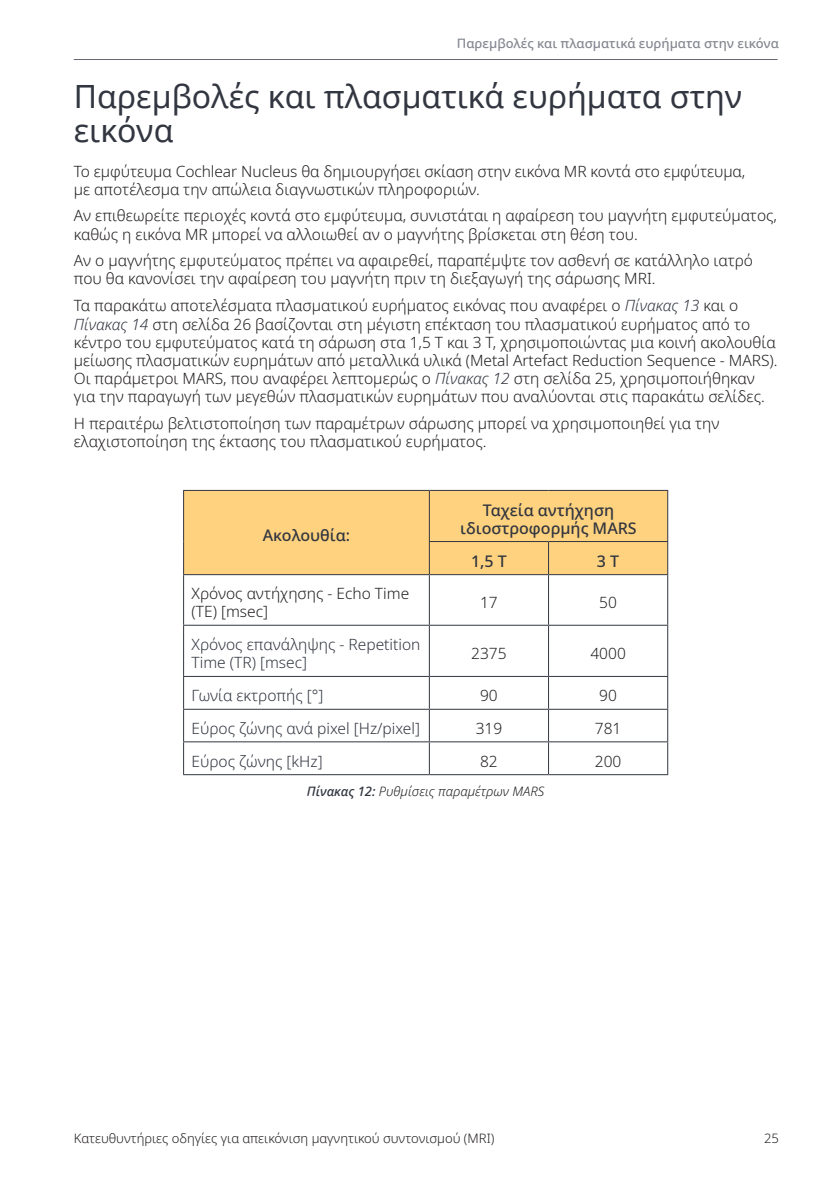
<style>
.page{position:relative;width:840px;height:1191px;background:#fff}
.page>*{position:absolute;margin:0;border:0;box-sizing:border-box;transform-origin:0 0}
.Heading_1{font:32px/34px "Noto Sans";color:#323640}
.Table_Heading_Center{font:500 16px/18px "Noto Sans";color:#323640;text-align:center}
.Body{font:300 15.6px/18.2px "Noto Sans";color:#231f20}
.Table_Body{font:300 15.6px/18.6px "Noto Sans";color:#323640}
.Table_Body-2{font:300 15.6px/18px "Noto Sans";color:#231f20}
.Table_Body_Centered{font:300 15.6px "Noto Sans";color:#231f20}
.t1{font:300 13px "Noto Sans";color:#231f20}
.t2{font:500 13px "Noto Sans";color:#858891}
.t3{font:italic 300 13px "Noto Sans";color:#231f20}
.s1{font-style:italic;color:#323640}
.s2{font-weight:500;color:#323640}
</style>
<div class="page">
<hr style="left:74px;top:59px;width:703px;height:1px;background:#323640">
<div style="left:184px;top:491px;width:482px;height:83px;background:#fed27e"></div>
<hr style="left:183px;top:490px;width:246px;height:1px;background:#323640">
<hr style="left:183px;top:491px;width:1px;height:50px;background:#323640">
<hr style="left:183px;top:541px;width:1px;height:33px;background:#323640">
<hr style="left:429px;top:490px;width:119px;height:1px;background:#323640">
<hr style="left:428px;top:491px;width:1px;height:50px;background:#323640">
<hr style="left:548px;top:490px;width:119px;height:1px;background:#323640">
<hr style="left:666px;top:491px;width:1px;height:50px;background:#323640">
<hr style="left:428px;top:541px;width:120px;height:1px;background:#323640">
<hr style="left:428px;top:542px;width:1px;height:32px;background:#323640">
<hr style="left:548px;top:541px;width:119px;height:1px;background:#323640">
<hr style="left:547px;top:542px;width:1px;height:32px;background:#323640">
<hr style="left:666px;top:542px;width:1px;height:32px;background:#323640">
<hr style="left:183px;top:574px;width:246px;height:1px;background:#323640">
<hr style="left:183px;top:575px;width:1px;height:50px;background:#323640">
<hr style="left:429px;top:574px;width:119px;height:1px;background:#323640">
<hr style="left:428px;top:575px;width:1px;height:50px;background:#323640">
<hr style="left:548px;top:574px;width:119px;height:1px;background:#323640">
<hr style="left:547px;top:575px;width:1px;height:50px;background:#323640">
<hr style="left:666px;top:575px;width:1px;height:50px;background:#323640">
<hr style="left:183px;top:625px;width:246px;height:1px;background:#323640">
<hr style="left:183px;top:626px;width:1px;height:50px;background:#323640">
<hr style="left:429px;top:625px;width:119px;height:1px;background:#323640">
<hr style="left:428px;top:626px;width:1px;height:50px;background:#323640">
<hr style="left:548px;top:625px;width:119px;height:1px;background:#323640">
<hr style="left:547px;top:626px;width:1px;height:50px;background:#323640">
<hr style="left:666px;top:626px;width:1px;height:50px;background:#323640">
<hr style="left:183px;top:676px;width:246px;height:1px;background:#323640">
<hr style="left:183px;top:677px;width:1px;height:32px;background:#323640">
<hr style="left:429px;top:676px;width:119px;height:1px;background:#323640">
<hr style="left:428px;top:677px;width:1px;height:32px;background:#323640">
<hr style="left:548px;top:676px;width:119px;height:1px;background:#323640">
<hr style="left:547px;top:677px;width:1px;height:32px;background:#323640">
<hr style="left:666px;top:677px;width:1px;height:32px;background:#323640">
<hr style="left:183px;top:709px;width:246px;height:1px;background:#323640">
<hr style="left:183px;top:710px;width:1px;height:31px;background:#323640">
<hr style="left:429px;top:709px;width:119px;height:1px;background:#323640">
<hr style="left:428px;top:710px;width:1px;height:31px;background:#323640">
<hr style="left:548px;top:709px;width:119px;height:1px;background:#323640">
<hr style="left:547px;top:710px;width:1px;height:31px;background:#323640">
<hr style="left:666px;top:710px;width:1px;height:31px;background:#323640">
<hr style="left:183px;top:741px;width:246px;height:1px;background:#323640">
<hr style="left:183px;top:742px;width:1px;height:32px;background:#323640">
<hr style="left:429px;top:741px;width:119px;height:1px;background:#323640">
<hr style="left:428px;top:742px;width:1px;height:32px;background:#323640">
<hr style="left:548px;top:741px;width:119px;height:1px;background:#323640">
<hr style="left:547px;top:742px;width:1px;height:32px;background:#323640">
<hr style="left:666px;top:742px;width:1px;height:32px;background:#323640">
<hr style="left:183px;top:774px;width:246px;height:1px;background:#323640">
<hr style="left:429px;top:774px;width:119px;height:1px;background:#323640">
<hr style="left:548px;top:774px;width:119px;height:1px;background:#323640">
<p class="t2" style="left:456px;top:34px;width:323px">Παρεμβολές και πλασματικά ευρήματα στην εικόνα</p>
<p class="Heading_1" style="left:74px;top:80px;width:669px">Παρεμβολές και πλασματικά ευρήματα στην εικόνα</p>
<p class="Body" style="left:74px;top:163px;width:672px">Το εμφύτευμα Cochlear Nucleus θα δημιουργήσει σκίαση στην εικόνα MR κοντά στο εμφύτευμα, με αποτέλεσμα την απώλεια διαγνωστικών πληροφοριών.</p>
<p class="Body" style="left:74px;top:207px;width:704px">Αν επιθεωρείτε περιοχές κοντά στο εμφύτευμα, συνιστάται η αφαίρεση του μαγνήτη εμφυτεύματος, καθώς η εικόνα MR μπορεί να αλλοιωθεί αν ο μαγνήτης βρίσκεται στη θέση του.</p>
<p class="Body" style="left:74px;top:252px;width:680px">Αν ο μαγνήτης εμφυτεύματος πρέπει να αφαιρεθεί, παραπέμψτε τον ασθενή σε κατάλληλο ιατρό που θα κανονίσει την αφαίρεση του μαγνήτη πριν τη διεξαγωγή της σάρωσης MRI.</p>
<p class="Body" style="left:74px;top:297px;width:705px">Τα παρακάτω αποτελέσματα πλασματικού ευρήματος εικόνας που αναφέρει ο <span class="s1">Πίνακας 13</span> και ο <span class="s1">Πίνακας 14</span> στη σελίδα 26 βασίζονται στη μέγιστη επέκταση του πλασματικού ευρήματος από το κέντρο του εμφυτεύματος κατά τη σάρωση στα 1,5 T και 3 T, χρησιμοποιώντας μια κοινή ακολουθία μείωσης πλασματικών ευρημάτων από μεταλλικά υλικά (Metal Artefact Reduction Sequence - MARS).<br>Οι παράμετροι MARS, που αναφέρει λεπτομερώς ο <span class="s1">Πίνακας 12</span> στη σελίδα 25, χρησιμοποιήθηκαν για την παραγωγή των μεγεθών πλασματικών ευρημάτων που αναλύονται στις παρακάτω σελίδες.</p>
<p class="Body" style="left:74px;top:414px;width:647px">Η περαιτέρω βελτιστοποίηση των παραμέτρων σάρωσης μπορεί να χρησιμοποιηθεί για την ελαχιστοποίηση της έκτασης του πλασματικού ευρήματος.</p>
<p class="Table_Heading_Center" style="left:263px;top:526px;width:89px">Ακολουθία:</p>
<p class="Table_Heading_Center" style="left:460px;top:501px;width:178px">Ταχεία αντήχηση ιδιοστροφορμής MARS</p>
<p class="Table_Heading_Center" style="left:470px;top:552px;width:37px">1,5 T</p>
<p class="Table_Heading_Center" style="left:596px;top:552px;width:24px">3 T</p>
<p class="Table_Body-2" style="left:191px;top:585px;width:219px">Χρόνος αντήχησης - Echo Time (TE) [msec]</p>
<p class="Table_Body_Centered" style="left:480px;top:591px;width:19px">17</p>
<p class="Table_Body_Centered" style="left:599px;top:591px;width:19px">50</p>
<p class="Table_Body" style="left:191px;top:635px;width:230px">Χρόνος επανάληψης - Repetition<br>Time (TR) [msec]</p>
<p class="Table_Body_Centered" style="left:471px;top:642px;width:37px">2375</p>
<p class="Table_Body_Centered" style="left:590px;top:642px;width:37px">4000</p>
<p class="Table_Body" style="left:191px;top:686px;width:133px">Γωνία εκτροπής [°]</p>
<p class="Table_Body_Centered" style="left:480px;top:684px;width:19px">90</p>
<p class="Table_Body_Centered" style="left:599px;top:684px;width:19px">90</p>
<p class="Table_Body" style="left:191px;top:719px;width:230px">Εύρος ζώνης ανά pixel [Hz/pixel]</p>
<p class="Table_Body_Centered" style="left:475px;top:717px;width:28px">319</p>
<p class="Table_Body_Centered" style="left:594px;top:717px;width:28px">781</p>
<p class="Table_Body" style="left:191px;top:752px;width:132px">Εύρος ζώνης [kHz]</p>
<p class="Table_Body_Centered" style="left:480px;top:750px;width:19px">82</p>
<p class="Table_Body_Centered" style="left:594px;top:750px;width:28px">200</p>
<p class="t3" style="left:307px;top:781px;width:239px"><span class="s2">Πίνακας 12:</span> Ρυθμίσεις παραμέτρων MARS</p>
<p class="t1" style="left:74px;top:1128px;width:422px">Κατευθυντήριες οδηγίες για απεικόνιση μαγνητικού συντονισμού (MRI)</p>
<p class="t1" style="left:763px;top:1128px;width:16px">25</p>
</div>
